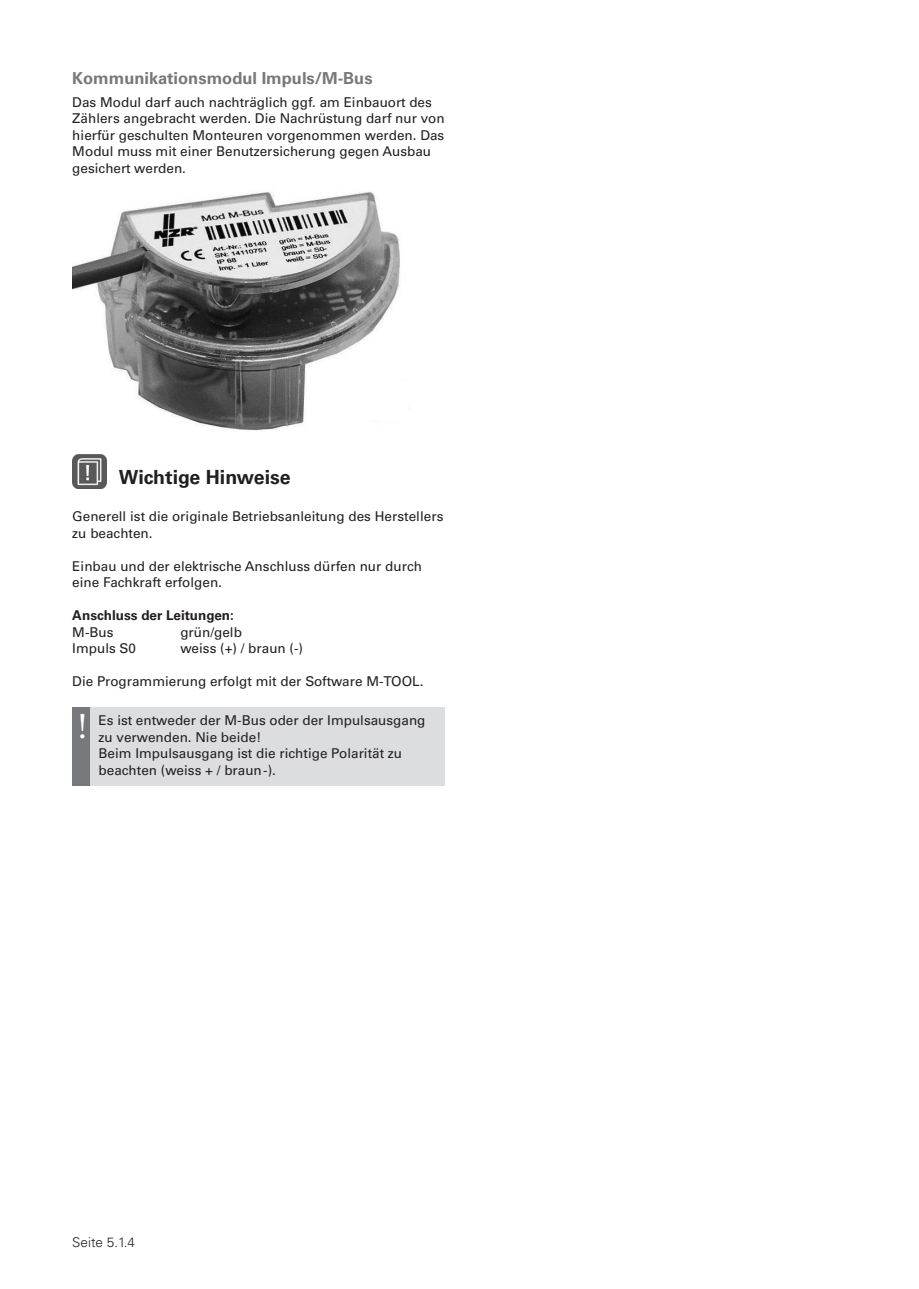
<style>
.page{position:relative;width:919px;height:1289px;background:#fff}
.page>*{position:absolute;margin:0;border:0;box-sizing:border-box;transform-origin:0 0}
.t1{font:700 19.5px "Univers LT Std";color:#231f20}
.t2{font:700 16.5px "Univers LT Std";color:#76787b}
.t3{font:13.5px/16.5px "Univers LT Pro 55 Roman";color:#231f20}
.t4{font:700 13.5px "Univers LT Pro 65";color:#231f20}
.t5{font:300 13.5px "Univers LT Pro 45";color:#231f20}
</style>
<div class="page">
<img style="left:72px;top:454px;width:34px;height:34px">
<div style="left:90px;top:707px;width:354px;height:78px;background:#dcdddf"></div>
<div style="left:72px;top:707px;width:18px;height:78px;background:#76787b"></div>
<img style="left:72px;top:192px;width:328px;height:239px">
<p class="t2" style="left:72px;top:69px;width:302px">Kommunikationsmodul Impuls/M-Bus</p>
<p class="t3" style="left:72px;top:94px;width:374px">Das Modul darf auch nachträglich ggf. am Einbauort des Zählers angebracht werden. Die Nachrüstung darf nur von hierfür geschulten Monteuren vorgenommen werden. Das Modul muss mit einer Benutzersicherung gegen Ausbau gesichert werden.</p>
<p class="t1" style="left:119px;top:465px;width:173px">Wichtige Hinweise</p>
<p class="t3" style="left:72px;top:508px;width:373px">Generell ist die originale Betriebsanleitung des Herstellers zu beachten.</p>
<p class="t3" style="left:72px;top:558px;width:351px">Einbau und der elektrische Anschluss dürfen nur durch eine Fachkraft erfolgen.</p>
<p class="t4" style="left:72px;top:607px;width:163px">Anschluss der Leitungen:</p>
<p class="t3" style="left:72px;top:624px;width:43px">M-Bus</p>
<p class="t3" style="left:180px;top:624px;width:63px">grün/gelb</p>
<p class="t3" style="left:72px;top:640px;width:65px">Impuls S0</p>
<p class="t3" style="left:180px;top:640px;width:124px">weiss (+) / braun (-)</p>
<p class="t3" style="left:72px;top:673px;width:353px">Die Programmierung erfolgt mit der Software M-TOOL.</p>
<p class="t3" style="left:99px;top:712px;width:328px">Es ist entweder der M-Bus oder der Impulsausgang zu verwenden. Nie beide!</p>
<p class="t3" style="left:99px;top:745px;width:305px">Beim Impulsausgang ist die richtige Polarität zu beachten (weiss + / braun -).</p>
<p class="t5" style="left:72px;top:1233px;width:64px">Seite 5.1.4</p>
</div>
